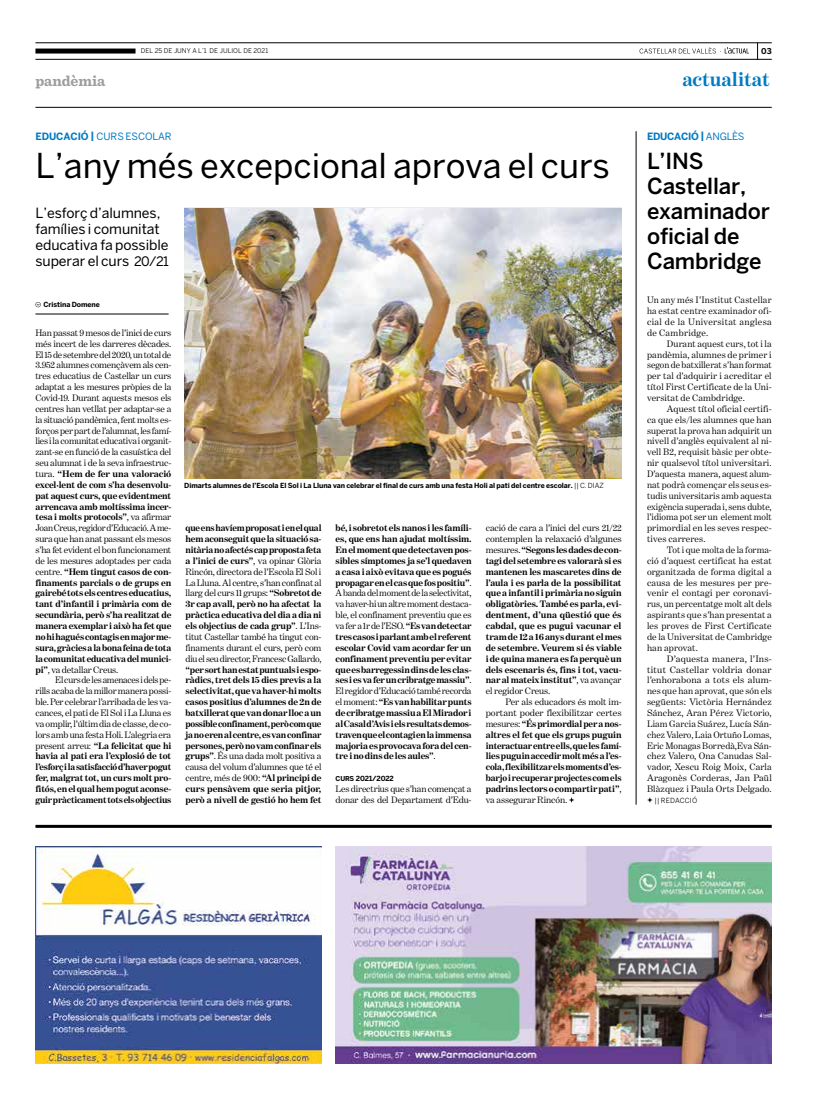
<style>
.page{position:relative;width:820px;height:1106px;background:#fff}
.page>*{position:absolute;margin:0;border:0;box-sizing:border-box;transform-origin:0 0}
.t1{font:34px "Benton Sans";color:#000}
.t2{font:500 22px/25px "Benton Sans";letter-spacing:-.01em;color:#000}
.t3{font:700 20px "Benton Modern One";letter-spacing:-.005em;color:#007ac2}
.t4{font:700 15px "Sentinel";letter-spacing:-.005em;color:#9d9d9c}
.t5{font:14px/16px "Benton Sans";letter-spacing:-.005em;color:#000}
.t6{font:10px "Benton Sans";letter-spacing:-.005em;color:#007ac2}
.t7{font:700 10px "Benton Sans";letter-spacing:-.03em;color:#007ac2}
.t8{font:9.5px/10.9px "Benton Modern One";letter-spacing:.005em;color:#000;text-align:justify}
.t9{font:700 9.5px/10.9px "Benton Modern One";letter-spacing:-.015em;color:#000;text-align:justify}
.t10{font:9.5px/10.9px "Benton Modern One";letter-spacing:-.015em;color:#000}
.t11{font:700 8px "Benton Sans";color:#000}
.t12{font:700 7px "Benton Sans";letter-spacing:-.01em;color:#000}
.t13{font:700 7px "Benton Sans";letter-spacing:-.02em;color:#000}
.t14{font:7px "Benton Sans";letter-spacing:.015em;color:#000}
.t15{font:6.5px "Benton Sans";letter-spacing:.005em;color:#000}
.s1{font-weight:700}
.s2{font-size:13px}
.s3{font-weight:400}
.s4{font-size:6.7px}
</style>
<div class="page">
<svg style="left:757px;top:44px;width:1px;height:15px"></svg>
<svg style="left:639px;top:47px;width:109px;height:7px"></svg>
<hr style="left:35px;top:107px;width:736px;height:1px;background:#000">
<hr style="left:35px;top:43px;width:736px;height:1px;background:#000">
<hr style="left:35px;top:59px;width:736px;height:1px;background:#000">
<div style="left:35px;top:49px;width:100px;height:5px;background:#000"></div>
<img style="left:35px;top:846px;width:286px;height:217px">
<img style="left:335px;top:846px;width:436px;height:217px">
<hr style="left:35px;top:825px;width:736px;height:3px;background:#000">
<svg style="left:35px;top:302px;width:6px;height:5px"></svg>
<hr style="left:35px;top:314px;width:133px;height:1px;background:#000">
<img style="left:184px;top:209px;width:437px;height:270px">
<svg style="left:569px;top:797px;width:5px;height:5px"></svg>
<svg style="left:647px;top:797px;width:5px;height:5px"></svg>
<hr style="left:635px;top:131px;width:1px;height:673px;background:#000">
<p class="t15" style="left:141px;top:47px;width:129px">DEL 25 DE JUNY A L’1 DE JULIOL DE 2021</p>
<p class="t11" style="left:760px;top:46px;width:12px">03</p>
<h3 class="t4" style="left:35px;top:69px;width:71px">pandèmia</h3>
<h3 class="t3" style="left:682px;top:68px;width:89px">actualitat</h3>
<p class="t6" style="left:35px;top:131px;width:138px"><span class="s1">EDUCACIÓ |</span> CURS ESCOLAR</p>
<h1 class="t1" style="left:35px;top:146px;width:576px">L’any més excepcional aprova el curs</h1>
<h3 class="t5" style="left:35px;top:204px;width:135px">L’esforç d’alumnes, famílies i comunitat educativa fa possible superar el curs <span class="s2">20/21</span></h3>
<p class="t12" style="left:43px;top:300px;width:58px">Cristina Domene</p>
<p class="t8" style="left:35px;top:327px;width:137px">Han passat 9 mesos de l’inici de curs més incert de les darreres dècades.<br>El 15 de setembre del 2020, un total de 3.952 alumnes començàvem als cen&shy;tres educatius de Castellar un curs adaptat a les mesures pròpies de la Covid-19. Durant aquests mesos els centres han vetllat per adaptar-se a la situació pandèmica, fent molts es&shy;forços per part de l’alumnat, les famí&shy;lies i la comunitat educativa i organit&shy;zant-se en funció de la casuística del seu alumnat i de la seva infraestruc&shy;tura. <span class="s1">“Hem de fer una valoració excel·lent de com s’ha desenvolu&shy;pat aquest curs, que evidentment arrencava amb moltíssima incer&shy;tesa i molts protocols”</span>, va afirmar Joan Creus, regidor d’Educació. A me&shy;sura que han anat passant els mesos s’ha fet evident el bon funcionament de les mesures adoptades per cada centre. <span class="s1">“Hem tingut casos de con&shy;finaments parcials o de grups en gairebé tots els centres educatius, tant d’infantil i primària com de secundària, però s’ha realitzat de manera exemplar i això ha fet que no hi hagués contagis en major me&shy;sura, gràcies a la bona feina de tota la comunitat educativa del munici&shy;pi”</span>, va detallar Creus.</p>
<p class="t8" style="left:35px;top:674px;width:137px;text-indent:20px">El curs de les amenaces i dels pe&shy;rills acaba de la millor manera possi&shy;ble. Per celebrar l’arribada de les va&shy;cances, el pati de El Sol i La Lluna es va omplir, l’últim dia de classe, de co&shy;lors amb una festa Holi. L’alegria era present arreu: <span class="s1">“La felicitat que hi havia al pati era l’explosió de tot l’esforç i la satisfacció d’haver pogut fer, malgrat tot, un curs molt pro&shy;fitós, en el qual hem pogut aconse&shy;guir pràcticament tots els objectius</span></p>
<p class="t12" style="left:184px;top:481px;width:421px">Dimarts alumnes de l’Escola El Sol i La Lluna van celebrar el final de curs amb una festa Holi al pati del centre escolar. <span class="s3">|| C. DIAZ</span></p>
<p class="t8" style="left:185px;top:522px;width:137px"><span class="s1">que ens havíem proposat i en el qual hem aconseguit que la situació sa&shy;nitària no afectés cap proposta feta a l’inici de curs”</span>, va opinar Glòria Rincón, directora de l’Escola El Sol i La Lluna. Al centre, s’han confinat al llarg del curs 11 grups: <span class="s1">“Sobretot de 3r cap avall, però no ha afectat la pràctica educativa del dia a dia ni els objectius de cada grup”</span>. L’Ins&shy;titut Castellar també ha tingut con&shy;finaments durant el curs, però com diu el seu director, Francesc Gallardo,</p>
<p class="t9" style="left:185px;top:663px;width:137px">“per sort han estat puntuals i espo&shy;ràdics, tret dels 15 dies previs a la selectivitat, que va haver-hi molts casos positius d’alumnes de 2n de batxillerat que van donar lloc a un possible confinament, però com que ja no eren al centre, es van confinar persones, però no vam confinar els grups”<span class="s3">. És una dada molt positiva a causa del volum d’alumnes que té el centre, més de 900:</span> “Al principi de curs pensàvem que seria pitjor, però a nivell de gestió ho hem fet</p>
<p class="t9" style="left:335px;top:522px;width:137px">bé, i sobretot els nanos i les famíli&shy;es, que ens han ajudat moltíssim.<br>En el moment que detectaven pos&shy;sibles símptomes ja se’l quedaven a casa i això evitava que es pogués propagar en el cas que fos positiu”<span class="s3">.<br>A banda del moment de la selectivitat, va haver-hi un altre moment destaca&shy;ble, el confinament preventiu que es va fer a 1r de l’ESO.</span> “Es van detectar tres casos i parlant amb el referent escolar Covid vam acordar fer un confinament preventiu per evitar que es barregessin dins de les clas&shy;ses i es va fer un cribratge massiu”<span class="s3">.<br>El regidor d’Educació també recorda el moment:</span> “Es van habilitar punts de cribratge massiu a El Mirador i al Casal d’Avis i els resultats demos&shy;traven que el contagi en la immensa majoria es provocava fora del cen&shy;tre i no dins de les aules”<span class="s3">.</span></p>
<p class="t13" style="left:335px;top:774px;width:60px"><span class="s4">CURS</span> 2021/2022</p>
<p class="t10" style="left:335px;top:783px;width:137px">Les directrius que s’han començat a donar des del Departament d’Edu-</p>
<p class="t9" style="left:485px;top:522px;width:137px"><span class="s3">cació de cara a l’inici del curs 21/22 contemplen la relaxació d’algunes mesures.</span> “Segons les dades de con&shy;tagi del setembre es valorarà si es mantenen les mascaretes dins de l’aula i es parla de la possibilitat que a infantil i primària no siguin obligatòries. També es parla, evi&shy;dentment, d’una qüestió que és cabdal, que es pugui vacunar el tram de 12 a 16 anys durant el mes de setembre. Veurem si és viable i de quina manera es fa perquè un dels escenaris és, fins i tot, vacu&shy;nar al mateix institut”<span class="s3">, va avançar el regidor Creus.</span></p>
<p class="t9" style="left:485px;top:696px;width:137px;text-indent:20px"><span class="s3">Per als educadors és molt im&shy;portant poder flexibilitzar certes mesures:</span> “És primordial per a nos&shy;altres el fet que els grups puguin interactuar entre ells, que les famí&shy;lies puguin accedir molt més a l’es&shy;cola, flexibilitzar els moments d’es&shy;barjo i recuperar projectes com els padrins lectors o compartir pati”<span class="s3">, va assegurar Rincón.</span></p>
<p class="t7" style="left:646px;top:131px;width:99px">EDUCACIÓ | <span class="s3">ANGLÈS</span></p>
<h2 class="t2" style="left:646px;top:148px;width:124px">L’INS<br>Castellar, examinador oficial de<br>Cambridge</h2>
<p class="t8" style="left:646px;top:294px;width:126px">Un any més I’Institut Castellar ha estat centre examinador ofi&shy;cial de la Universitat anglesa de Cambridge.</p>
<p class="t8" style="left:646px;top:338px;width:126px;text-indent:20px">Durant aquest curs, tot i la pandèmia, alumnes de primer i segon de batxillerat s’han format per tal d’adquirir i acreditar el títol First Certificate de la Uni&shy;versitat de Cambdridge.</p>
<p class="t8" style="left:646px;top:403px;width:126px;text-indent:20px">Aquest títol oficial certifi&shy;ca que els/les alumnes que han superat la prova han adquirit un nivell d’anglès equivalent al ni&shy;vell B2, requisit bàsic per obte&shy;nir qualsevol títol universitari.<br>D’aquesta manera, aquest alum&shy;nat podrà començar els seus es&shy;tudis universitaris amb aquesta exigència superada i, sens dubte, l’idioma pot ser un element molt primordial en les seves respec&shy;tives carreres.</p>
<p class="t8" style="left:646px;top:544px;width:126px;text-indent:20px">Tot i que molta de la forma&shy;ció d’aquest certificat ha estat organitzada de forma digital a causa de les mesures per pre&shy;venir el contagi per coronavi&shy;rus, un percentatge molt alt dels aspirants que s’han presentat a les proves de First Certificate de la Universitat de Cambridge han aprovat.</p>
<p class="t8" style="left:646px;top:653px;width:126px;text-indent:20px">D’aquesta manera, l’Ins&shy;titut Castellar voldria donar l’enhorabona a tots els alum&shy;nes que han aprovat, que són els següents: Victòria Hernández Sánchez, Aran Pérez Victorio, Liam Garcia Suárez, Lucía Sán&shy;chez Valero, Laia Ortuño Lomas, Eric Monagas Borredà,Eva Sán&shy;chez Valero, Ona Canudas Sal&shy;vador, Xescu Roig Moix, Carla Aragonès Corderas, Jan Paül Blàzquez i Paula Orts Delgado.</p>
<p class="t14" style="left:654px;top:796px;width:44px">|| REDACCIÓ</p>
</div>
